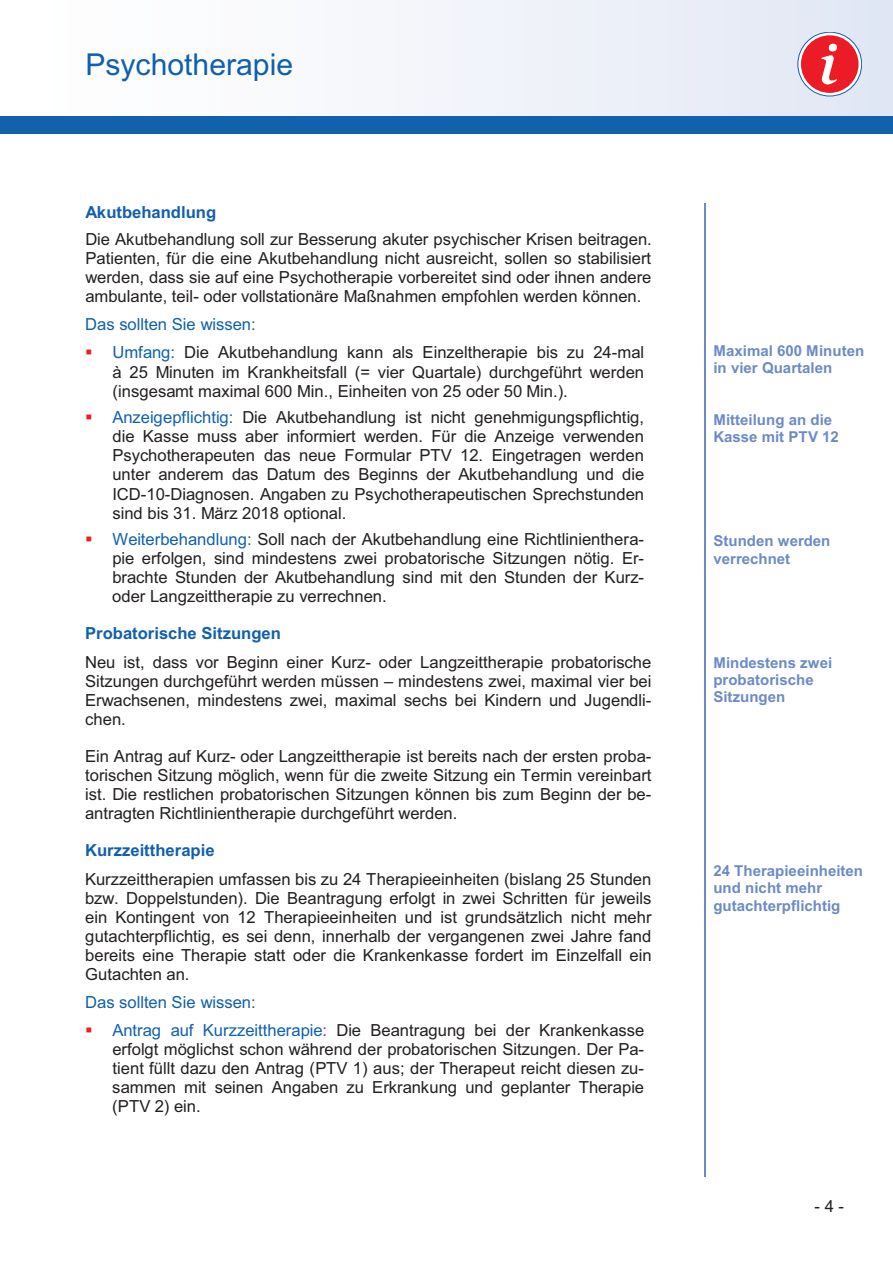
<style>
.page{position:relative;width:893px;height:1263px;background:#fff}
.page>*{position:absolute;margin:0;border:0;box-sizing:border-box;transform-origin:0 0}
.t1{font:italic 700 57.15px "Slimbach Std";color:#fff}
.t2{font:30.15px "Arial";color:#1160ad}
.t3{font:16.65px/19px "Arial";color:#231f20;text-align:justify}
.t4{font:16.65px/28.2px "Arial";color:#1160ad}
.t5{font:700 15px/17.4px "Arial";color:#6c8bc6}
.s1{font-weight:700;color:#1160ad}
.s2{color:#1160ad}
.s3{color:#b6176e}
.s4{color:#231f20}
</style>
<div class="page">
<hr style="left:704px;top:203px;width:2px;height:974px;background:#6c8bc6">
<div style="left:0;top:0;width:893px;height:120px;background:linear-gradient(to right,#fefffe,#dde4f2)"></div>
<div style="left:0;top:117px;width:893px;height:17px;background:#1261ac"></div>
<svg style="left:798px;top:32px;width:64px;height:64px"></svg>
<div style="left:798px;top:32px;width:64px;height:64px;border:1px solid #1161ac;border-radius:50%"></div>
<div style="left:801px;top:35px;width:57px;height:58px;background:#eb1c26;border-radius:50%"></div>
<p class="t2" style="left:85px;top:44px;width:209px">Psychotherapie</p>
<p class="t1" style="left:819px;top:31px;width:20px">i</p>
<p class="t3" style="left:85px;top:199px;width:568px;line-height:26.8px"><span class="s1">Akutbehandlung<br></span>Die Akutbehandlung soll zur Besserung akuter psychischer Krisen beitragen.</p>
<p class="t3" style="left:85px;top:249px;width:568px">Patienten, für die eine Akutbehandlung nicht ausreicht, sollen so stabilisiert werden, dass sie auf eine Psychotherapie vorbereitet sind oder ihnen andere ambulante, teil- oder vollstationäre Maßnahmen empfohlen werden können.</p>
<p class="t3" style="left:112px;top:311px;width:533px;line-height:28px;text-indent:-27px"><span class="s2">Das sollten Sie wissen:<br>Umfang:</span> Die Akutbehandlung kann als Einzeltherapie bis zu 24-mal</p>
<p class="t3" style="left:112px;top:362px;width:533px">à 25 Minuten im Krankheitsfall (= vier Quartale) durchgeführt werden (insgesamt maximal 600 Min., Einheiten von 25 oder 50 Min.).</p>
<p class="t3" style="left:112px;top:408px;width:533px"><span class="s2">Anzeigepflichtig:</span> Die Akutbehandlung ist nicht genehmigungspflichtig, die Kasse muss aber informiert werden. Für die Anzeige verwenden Psychotherapeuten das neue Formular PTV 12. Eingetragen werden unter anderem das Datum des Beginns der Akutbehandlung und die ICD-10-Diagnosen. Angaben zu Psychotherapeutischen Sprechstunden sind bis 31. März 2018 optional.</p>
<p class="t3" style="left:112px;top:530px;width:533px"><span class="s2">Weiterbehandlung:</span> Soll nach der Akutbehandlung eine Richtlinienthera&shy;pie erfolgen, sind mindestens zwei probatorische Sitzungen nötig. Er&shy;brachte Stunden der Akutbehandlung sind mit den Stunden der Kurz&shy;oder Langzeittherapie zu verrechnen.</p>
<p class="t3" style="left:85px;top:619px;width:568px;line-height:28.3px"><span class="s1">Probatorische Sitzungen<br></span>Neu ist, dass vor Beginn einer Kurz- oder Langzeittherapie probatorische</p>
<p class="t3" style="left:85px;top:672px;width:568px">Sitzungen durchgeführt werden müssen – mindestens zwei, maximal vier bei Erwachsenen, mindestens zwei, maximal sechs bei Kindern und Jugendli&shy;chen.</p>
<p class="t3" style="left:85px;top:747px;width:568px">Ein Antrag auf Kurz- oder Langzeittherapie ist bereits nach der ersten proba&shy;torischen Sitzung möglich, wenn für die zweite Sitzung ein Termin vereinbart ist. Die restlichen probatorischen Sitzungen können bis zum Beginn der be&shy;antragten Richtlinientherapie durchgeführt werden.</p>
<p class="t3" style="left:85px;top:836px;width:568px;line-height:28.3px"><span class="s1">Kurzzeittherapie<br></span>Kurzzeittherapien umfassen bis zu 24 Therapieeinheiten (bislang 25 Stunden</p>
<p class="t3" style="left:85px;top:888px;width:568px">bzw. Doppelstunden). Die Beantragung erfolgt in zwei Schritten für jeweils ein Kontingent von 12 Therapieeinheiten und ist grundsätzlich nicht mehr gutachterpflichtig, es sei denn, innerhalb der vergangenen zwei Jahre fand bereits eine Therapie statt oder die Krankenkasse fordert im Einzelfall ein Gutachten an.</p>
<p class="t4" style="left:112px;top:988px;width:533px;text-indent:-27px">Das sollten Sie wissen:<br>Antrag auf Kurzzeittherapie<span class="s3">:</span> <span class="s4">Die Beantragung bei der Krankenkasse</span></p>
<p class="t3" style="left:112px;top:1040px;width:533px">erfolgt möglichst schon während der probatorischen Sitzungen. Der Pa&shy;tient füllt dazu den Antrag (PTV 1) aus; der Therapeut reicht diesen zu&shy;sammen mit seinen Angaben zu Erkrankung und geplanter Therapie (PTV 2) ein.</p>
<p class="t5" style="left:713px;top:342px;width:152px">Maximal 600 Minuten in vier Quartalen</p>
<p class="t5" style="left:713px;top:411px;width:127px">Mitteilung an die<br>Kasse mit PTV 12</p>
<p class="t5" style="left:713px;top:533px;width:119px">Stunden werden verrechnet</p>
<p class="t5" style="left:713px;top:654px;width:120px">Mindestens zwei probatorische<br>Sitzungen</p>
<p class="t5" style="left:713px;top:862px;width:151px">24 Therapieeinheiten und nicht mehr gutachterpflichtig</p>
<p class="t3" style="left:814px;top:1197px;width:31px">-4-</p>
</div>
